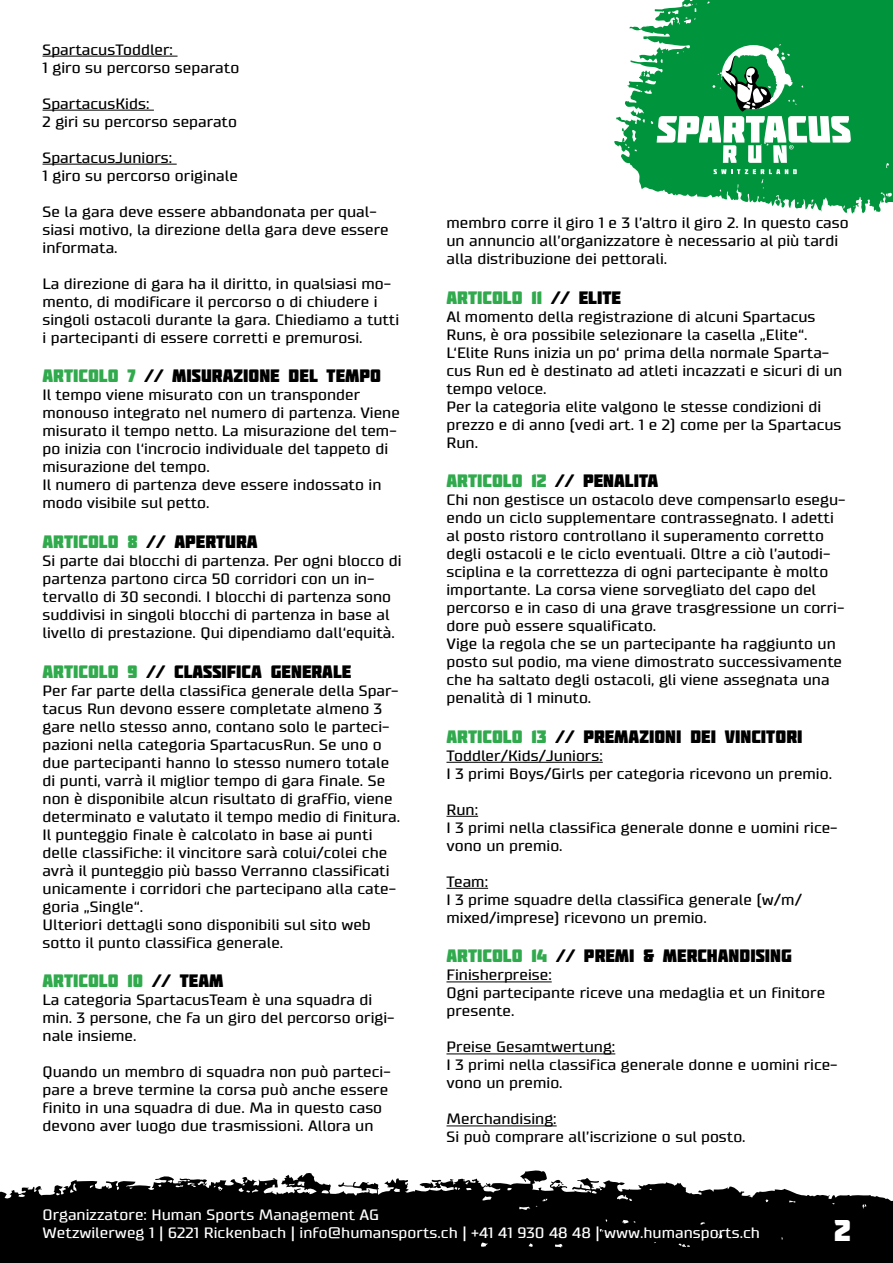
<style>
.page{position:relative;width:893px;height:1263px;background:#fff}
.page>*{position:absolute;margin:0;border:0;box-sizing:border-box;transform-origin:0 0}
.t1{font:30px "Molot";color:#fff}
.t2{font:18px "Molot";color:#000}
.t3{font:18px "Molot";color:#30aa4d}
.t4{font:15px/18px "Supermolot";color:#000}
.t5{font:15px/18px "Supermolot";color:#fff}
.s1{color:#30aa4d}
.s2{color:#000}
</style>
<div class="page">
<svg style="left:0;top:1170px;width:893px;height:93px;fill:#000"></svg>
<svg style="left:614px;top:0;width:279px;height:214px;fill:#00943c"></svg>
<svg style="left:714px;top:169px;width:83px;height:5px"></svg>
<svg style="left:657px;top:44px;width:194px;height:119px"></svg>
<hr style="left:43px;top:56px;width:135px;height:1px;background:#000">
<hr style="left:43px;top:110px;width:111px;height:1px;background:#000">
<hr style="left:43px;top:164px;width:134px;height:1px;background:#000">
<hr style="left:446px;top:762px;width:157px;height:1px;background:#000">
<hr style="left:446px;top:816px;width:32px;height:1px;background:#000">
<hr style="left:446px;top:888px;width:42px;height:1px;background:#000">
<hr style="left:446px;top:981px;width:106px;height:1px;background:#000">
<hr style="left:446px;top:1053px;width:169px;height:1px;background:#000">
<hr style="left:446px;top:1125px;width:111px;height:1px;background:#000">
<p class="t4" style="left:43px;top:41px;width:198px">SpartacusToddler:<br>1 giro su percorso separato</p>
<p class="t4" style="left:43px;top:95px;width:196px">SpartacusKids:<br>2 giri su percorso separato</p>
<p class="t4" style="left:43px;top:149px;width:197px">SpartacusJuniors:<br>1 giro su percorso originale</p>
<p class="t4" style="left:43px;top:203px;width:348px">Se la gara deve essere abbandonata per qual&shy;siasi motivo, la direzione della gara deve essere informata.</p>
<p class="t4" style="left:43px;top:275px;width:358px">La direzione di gara ha il diritto, in qualsiasi mo&shy;mento, di modificare il percorso o di chiudere i singoli ostacoli durante la gara. Chiediamo a tutti i partecipanti di essere corretti e premurosi.</p>
<p class="t2" style="left:43px;top:365px;width:340px"><span class="s1">ARTICOLO 7</span> // MISURAZIONE DEL TEMPO</p>
<p class="t4" style="left:43px;top:386px;width:359px">Il tempo viene misurato con un transponder monouso integrato nel numero di partenza. Viene misurato il tempo netto. La misurazione del tem&shy;po inizia con l‘incrocio individuale del tappeto di misurazione del tempo.<br>Il numero di partenza deve essere indossato in modo visibile sul petto.</p>
<p class="t2" style="left:43px;top:531px;width:217px"><span class="s1">ARTICOLO 8</span> // APERTURA</p>
<p class="t4" style="left:43px;top:552px;width:361px">Si parte dai blocchi di partenza. Per ogni blocco di partenza partono circa 50 corridori con un in&shy;tervallo di 30 secondi. I blocchi di partenza sono suddivisi in singoli blocchi di partenza in base al livello di prestazione. Qui dipendiamo dall‘equità.</p>
<p class="t2" style="left:43px;top:660px;width:310px"><span class="s1">ARTICOLO 9</span> // CLASSIFICA GENERALE</p>
<p class="t4" style="left:43px;top:681px;width:359px">Per far parte della classifica generale della Spar&shy;tacus Run devono essere completate almeno 3 gare nello stesso anno, contano solo le parteci&shy;pazioni nella categoria SpartacusRun. Se uno o due partecipanti hanno lo stesso numero totale di punti, varrà il miglior tempo di gara finale. Se non è disponibile alcun risultato di graffio, viene determinato e valutato il tempo medio di finitura.<br>Il punteggio finale è calcolato in base ai punti delle classifiche: il vincitore sarà colui/colei che avrà il punteggio più basso Verranno classificati unicamente i corridori che partecipano alla cate&shy;goria „Single“.<br>Ulteriori dettagli sono disponibili sul sito web sotto il punto classifica generale.</p>
<p class="t3" style="left:43px;top:970px;width:182px">ARTICOLO 10 <span class="s2">// TEAM</span></p>
<p class="t4" style="left:43px;top:991px;width:354px">La categoria SpartacusTeam è una squadra di min. 3 persone, che fa un giro del percorso origi&shy;nale insieme.</p>
<p class="t4" style="left:43px;top:1063px;width:350px">Quando un membro di squadra non può parteci&shy;pare a breve termine la corsa può anche essere finito in una squadra di due. Ma in questo caso devono aver luogo due trasmissioni. Allora un</p>
<p class="t4" style="left:446px;top:214px;width:404px">membro corre il giro 1 e 3 l’altro il giro 2. In questo caso un annuncio all’organizzatore è necessario al più tardi alla distribuzione dei pettorali.</p>
<p class="t3" style="left:446px;top:286px;width:176px">ARTICOLO 11 <span class="s2">// ELITE</span></p>
<p class="t4" style="left:446px;top:307px;width:397px">Al momento della registrazione di alcuni Spartacus Runs, è ora possibile selezionare la casella „Elite“.<br>L‘Elite Runs inizia un po‘ prima della normale Sparta&shy;cus Run ed è destinato ad atleti incazzati e sicuri di un tempo veloce.<br>Per la categoria elite valgono le stesse condizioni di prezzo e di anno (vedi art. 1 e 2) come per la Spartacus Run.</p>
<p class="t3" style="left:446px;top:470px;width:213px">ARTICOLO 12 <span class="s2">// PENALITA</span></p>
<p class="t4" style="left:446px;top:491px;width:401px">Chi non gestisce un ostacolo deve compensarlo esegu&shy;endo un ciclo supplementare contrassegnato. I adetti al posto ristoro controllano il superamento corretto degli ostacoli e le ciclo eventuali. Oltre a ciò l’autodi&shy;sciplina e la correttezza di ogni partecipante è molto importante. La corsa viene sorvegliato del capo del percorso e in caso di una grave trasgressione un corri&shy;dore può essere squalificato.<br>Vige la regola che se un partecipante ha raggiunto un posto sul podio, ma viene dimostrato successivamente che ha saltato degli ostacoli, gli viene assegnata una penalità di 1 minuto.</p>
<p class="t2" style="left:446px;top:726px;width:357px"><span class="s1">ARTICOLO 13</span> // PREMAZIONI DEI VINCITORI</p>
<p class="t4" style="left:446px;top:747px;width:387px">Toddler/Kids/Juniors:<br>I 3 primi Boys/Girls per categoria ricevono un premio.</p>
<p class="t4" style="left:446px;top:801px;width:393px">Run:<br>I 3 primi nella classifica generale donne e uomini rice&shy;vono un premio.</p>
<p class="t4" style="left:446px;top:873px;width:357px">Team:<br>I 3 prime squadre della classifica generale (w/m/ mixed/imprese) ricevono un premio.</p>
<p class="t2" style="left:446px;top:945px;width:347px"><span class="s1">ARTICOLO 14</span> // PREMI &amp; MERCHANDISING</p>
<p class="t4" style="left:446px;top:966px;width:380px">Finisherpreise:<br>Ogni partecipante riceve una medaglia et un finitore presente.</p>
<p class="t4" style="left:446px;top:1038px;width:393px">Preise Gesamtwertung:<br>I 3 primi nella classifica generale donne e uomini rice&shy;vono un premio.</p>
<p class="t4" style="left:446px;top:1110px;width:301px">Merchandising:<br>Si può comprare all’iscrizione o sul posto.</p>
<p class="t5" style="left:43px;top:1206px;width:719px">Organizzatore: Human Sports Management AG<br>Wetzwilerweg 1 | 6221 Rickenbach | info@humansports.ch | +41 41 930 48 48 | www.humansports.ch</p>
<h1 class="t1" style="left:834px;top:1213px;width:18px">2</h1>
</div>
